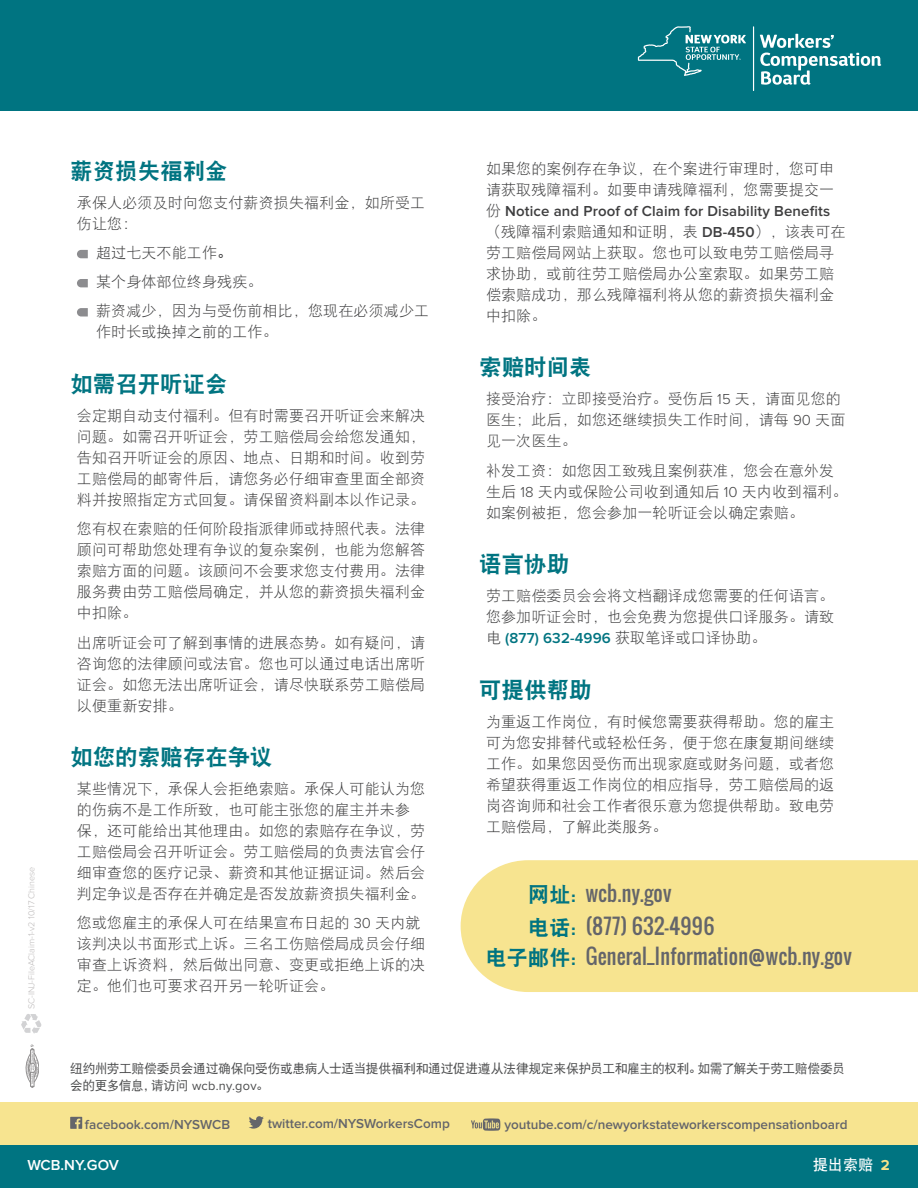
<style>
.page{position:relative;width:918px;height:1188px;background:#fff}
.page>*{position:absolute;margin:0;border:0;box-sizing:border-box;transform-origin:0 0}
.No_Spacing{font:22.5px "DF Hei W9";color:#007481}
.Body_header{font:21px "Oswald";letter-spacing:.015em;color:#64656a;scale:.95 1}
.Body_header-2{font:21px "Oswald";letter-spacing:.015em;color:#64656a}
.No_Spacing-2{font:15px/21px "DF Hei W3";letter-spacing:.01em;color:#3e3e3f}
.Body{font:600 15px "Proxima Nova";color:#fff}
.Body-2{font:15px "DF Hei W7";color:#fff}
.t1{font:600 13.5px "Proxima Nova";color:#64656a}
.t2{font:12.75px/16.5px "DF Hei W5";letter-spacing:-.03em;color:#4b4c4d}
.t3{font:300 9px "Proxima Nova";color:#bdbaba}
.s1{font-family:"DF Hei W5"}
.s2{font-family:"Proxima Nova";font-weight:300}
.s3{font-family:"Proxima Nova";font-weight:600}
.s4{font-family:"Proxima Nova";font-weight:600;color:#007481}
.s5{font-family:"DFP Hei W9";color:#007481}
.s6{font-family:"Proxima Nova"}
.s7{font-family:"Proxima Nova";font-weight:700;color:#f7e389}
</style>
<div class="page">
<div style="left:0;top:1103px;width:918px;height:45px;background:#f7e490"></div>
<div style="left:0;top:0;width:918px;height:110px;background:#007481"></div>
<hr style="left:753px;top:26px;width:1px;height:65px;background:#fff">
<svg style="left:638px;top:26px;width:108px;height:50px"></svg>
<svg style="left:760px;top:34px;width:121px;height:51px"></svg>
<svg style="left:77px;top:250px;width:11px;height:8px"></svg>
<svg style="left:77px;top:279px;width:11px;height:8px"></svg>
<svg style="left:77px;top:308px;width:11px;height:8px"></svg>
<svg style="left:70px;top:1117px;width:12px;height:12px"></svg>
<svg style="left:471px;top:1118px;width:29px;height:13px"></svg>
<svg style="left:249px;top:1116px;width:15px;height:13px"></svg>
<div style="left:0;top:1145px;width:918px;height:43px;background:#007481"></div>
<div style="left:461px;top:860px;width:457px;height:132px;background:#f7e490"></div>
<svg style="left:21px;top:1014px;width:20px;height:20px"></svg>
<svg style="left:25px;top:1045px;width:14px;height:43px"></svg>
<p class="t3" style="left:26px;top:1009px;width:144px;rotate:-90deg">SC-INJ-FileAClaim-1-v2 10/17 Chinese</p>
<p class="No_Spacing" style="left:70px;top:160px;width:159px">薪资损失福利金</p>
<p class="No_Spacing-2" style="left:77px;top:192px;width:350px">承保人必须及时向您支付薪资损失福利金，如所受工伤让您：</p>
<p class="No_Spacing-2" style="left:96px;top:242px;width:138px">超过七天不能工作<span class="s1">。</span></p>
<p class="No_Spacing-2" style="left:96px;top:271px;width:168px">某个身体部位终身残疾。</p>
<p class="No_Spacing-2" style="left:96px;top:301px;width:335px">薪资减少，因为与受伤前相比，您现在必须减少工作时长或换掉之前的工作。</p>
<p class="No_Spacing" style="left:70px;top:373px;width:159px">如需召开听证会</p>
<p class="No_Spacing-2" style="left:77px;top:405px;width:350px;text-align:justify">会定期自动支付福利。但有时需要召开听证会来解决问题。如需召开听证会，劳工赔偿局会给您发通知，告知召开听证会的原因、地点、日期和时间。收到劳工赔偿局的邮寄件后，请您务必仔细审查里面全部资料并按照指定方式回复。请保留资料副本以作记录。</p>
<p class="No_Spacing-2" style="left:77px;top:519px;width:350px;text-align:justify">您有权在索赔的任何阶段指派律师或持照代表。法律顾问可帮助您处理有争议的复杂案例，也能为您解答索赔方面的问题。该顾问不会要求您支付费用。法律服务费由劳工赔偿局确定，并从您的薪资损失福利金中扣除。</p>
<p class="No_Spacing-2" style="left:77px;top:632px;width:350px;text-align:justify">出席听证会可了解到事情的进展态势。如有疑问，请咨询您的法律顾问或法官。您也可以通过电话出席听证会。如您无法出席听证会，请尽快联系劳工赔偿局以便重新安排。</p>
<p class="No_Spacing" style="left:70px;top:746px;width:204px">如您的索赔存在争议</p>
<p class="No_Spacing-2" style="left:77px;top:778px;width:350px">某些情况下，承保人会拒绝索赔。承保人可能认为您的伤病不是工作所致，也可能主张您的雇主并未参保，还可能给出其他理由。如您的索赔存在争议，劳工赔偿局会召开听证会。劳工赔偿局的负责法官会仔细审查您的医疗记录、薪资和其他证据证词。然后会判定争议是否存在并确定是否发放薪资损失福利金。</p>
<p class="No_Spacing-2" style="left:77px;top:913px;width:350px">您或您雇主的承保人可在结果宣布日起的 <span class="s2">30</span> 天内就该判决以书面形式上诉。三名工伤赔偿局成员会仔细审查上诉资料，然后做出同意、变更或拒绝上诉的决定。他们也可要求召开另一轮听证会。</p>
<p class="No_Spacing-2" style="left:486px;top:158px;width:361px">如果您的案例存在争议，在个案进行审理时，您可申请获取残障福利。如要申请残障福利，您需要提交一份 <span class="s3">Notice and Proof of Claim for Disability Benefits</span>（残障福利索赔通知和证明，表 <span class="s3">DB-450</span>），该表可在劳工赔偿局网站上获取。您也可以致电劳工赔偿局寻求协助，或前往劳工赔偿局办公室索取。如果劳工赔偿索赔成功，那么残障福利将从您的薪资损失福利金中扣除。</p>
<p class="No_Spacing" style="left:479px;top:356px;width:114px">索赔时间表</p>
<p class="No_Spacing-2" style="left:486px;top:389px;width:361px">接受治疗：立即接受治疗。受伤后 <span class="s2">15</span> 天，请面见您的医生；此后，如您还继续损失工作时间，请每 <span class="s2">90</span> 天面见一次医生。</p>
<p class="No_Spacing-2" style="left:486px;top:460px;width:363px">补发工资：如您因工致残且案例获准，您会在意外发生后 <span class="s2">18</span> 天内或保险公司收到通知后 <span class="s2">10</span> 天内收到福利。如案例被拒，您会参加一轮听证会以确定索赔。</p>
<p class="No_Spacing" style="left:479px;top:553px;width:91px">语言协助</p>
<p class="No_Spacing-2" style="left:486px;top:585px;width:350px;text-align:justify">劳工赔偿委员会会将文档翻译成您需要的任何语言。您参加听证会时，也会免费为您提供口译服务。请致电 <span class="s4">(877) 632-4996</span> 获取笔译或口译协助。</p>
<p class="No_Spacing" style="left:479px;top:679px;width:114px">可提供帮助</p>
<p class="No_Spacing-2" style="left:486px;top:711px;width:350px;text-align:justify">为重返工作岗位，有时候您需要获得帮助。您的雇主可为您安排替代或轻松任务，便于您在康复期间继续工作。如果您因受伤而出现家庭或财务问题，或者您希望获得重返工作岗位的相应指导，劳工赔偿局的返岗咨询师和社会工作者很乐意为您提供帮助。致电劳工赔偿局，了解此类服务。</p>
<p class="Body_header" style="left:528px;top:877px;width:152px"><span class="s5">网址:</span> wcb.ny.gov</p>
<p class="Body_header-2" style="left:528px;top:910px;width:188px"><span class="s5">电话:</span> (877) 632-4996</p>
<p class="Body_header" style="left:486px;top:940px;width:387px"><span class="s5">电子邮件:</span> General_Information@wcb.ny.gov</p>
<p class="t2" style="left:70px;top:1060px;width:776px">纽约州劳工赔偿委员会通过确保向受伤或患病人士适当提供福利和通过促进遵从法律规定来保护员工和雇主的权利。如需了解关于劳工赔偿委员会的更多信息，请访问 <span class="s6">wcb.ny.gov</span>。</p>
<p class="t1" style="left:85px;top:1116px;width:147px">facebook.com/NYSWCB</p>
<p class="t1" style="left:268px;top:1116px;width:184px">twitter.com/NYSWorkersComp</p>
<p class="t1" style="left:504px;top:1116px;width:345px">youtube.com/c/newyorkstateworkerscompensationboard</p>
<p class="Body" style="left:27px;top:1156px;width:93px">WCB.NY.GOV</p>
<p class="Body-2" style="left:813px;top:1157px;width:78px">提出索赔 <span class="s7">2</span></p>
</div>
